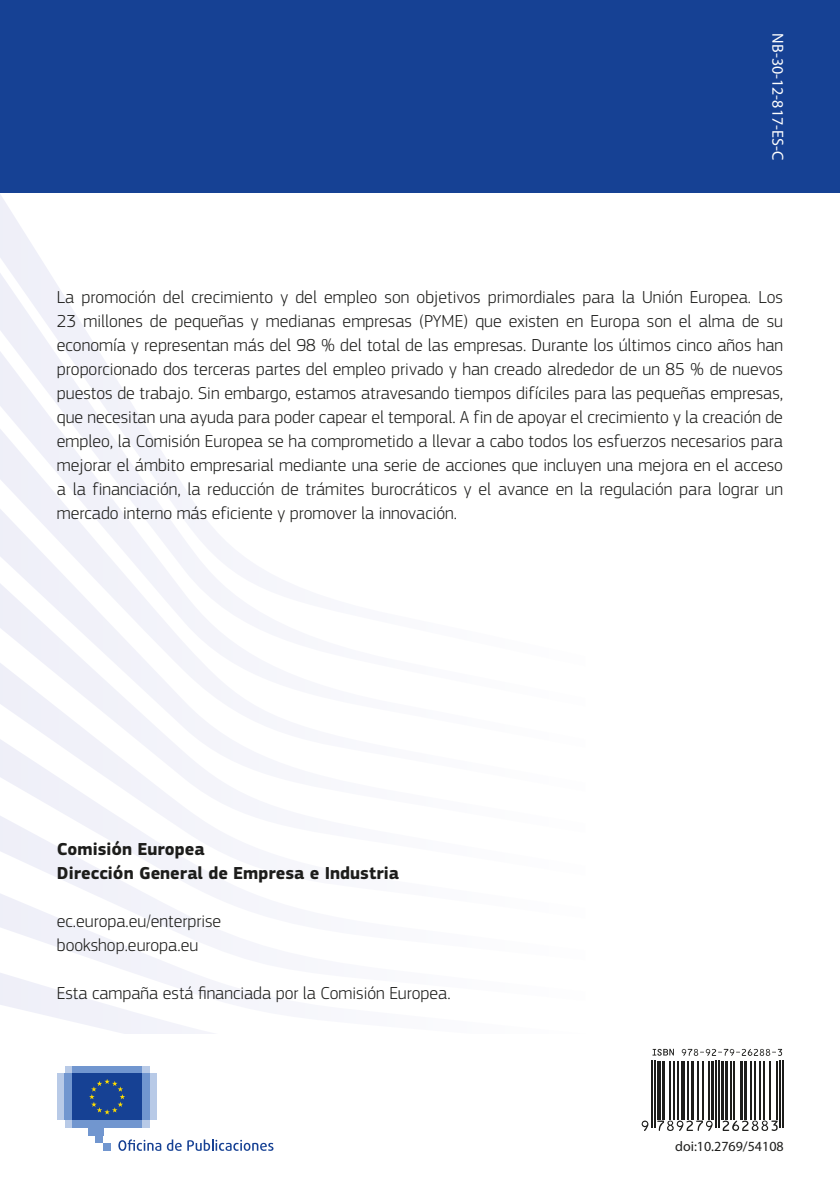
<style>
.page{position:relative;width:840px;height:1191px;background:#fff}
.page>*{position:absolute;margin:0;border:0;box-sizing:border-box;transform-origin:0 0}
.t1{font:300 18px/24px "EC Square Sans Pro";color:#1d1d1b;text-align:justify}
.t2{font:700 18px/24px "EC Square Sans Pro";color:#1d1d1b}
.t3{font:16px "Myriad Pro";color:#fff}
.t4{font:14px "Myriad Pro";color:#1d1d1b}
</style>
<div class="page">
<div style="left:0;top:0;width:839px;height:193px;background:#164194"></div>
<svg style="left:27px;top:792px;width:206px;height:8px;fill:#f4f5fa"></svg>
<svg style="left:0;top:800px;width:233px;height:81px"></svg>
<svg style="left:0;top:881px;width:233px;height:83px"></svg>
<svg style="left:0;top:964px;width:233px;height:69px"></svg>
<svg style="left:0;top:231px;width:75px;height:82px;fill:#f0f0f9"></svg>
<svg style="left:0;top:313px;width:126px;height:82px;fill:#f1f1f9"></svg>
<svg style="left:0;top:395px;width:233px;height:397px;fill:#f4f4fa"></svg>
<svg style="left:648px;top:1060px;width:133px;height:70px"></svg>
<hr style="left:651px;top:1060px;width:1px;height:68px;background:#1d1d1b">
<hr style="left:653px;top:1060px;width:2px;height:68px;background:#1d1d1b">
<svg style="left:656px;top:1060px;width:4px;height:59px"></svg>
<hr style="left:662px;top:1060px;width:2px;height:59px;background:#1d1d1b">
<hr style="left:669px;top:1060px;width:1px;height:59px;background:#1d1d1b">
<hr style="left:673px;top:1060px;width:1px;height:59px;background:#1d1d1b">
<hr style="left:677px;top:1060px;width:1px;height:59px;background:#1d1d1b">
<svg style="left:680px;top:1060px;width:4px;height:59px"></svg>
<hr style="left:687px;top:1060px;width:1px;height:59px;background:#1d1d1b">
<hr style="left:691px;top:1060px;width:2px;height:59px;background:#1d1d1b">
<hr style="left:697px;top:1060px;width:1px;height:59px;background:#1d1d1b">
<hr style="left:702px;top:1060px;width:1px;height:59px;background:#1d1d1b">
<hr style="left:708px;top:1060px;width:1px;height:59px;background:#1d1d1b">
<hr style="left:710px;top:1060px;width:3px;height:59px;background:#1d1d1b">
<hr style="left:715px;top:1060px;width:1px;height:68px;background:#1d1d1b">
<hr style="left:717px;top:1060px;width:1px;height:68px;background:#1d1d1b">
<hr style="left:720px;top:1060px;width:3px;height:59px;background:#1d1d1b">
<hr style="left:724px;top:1060px;width:3px;height:59px;background:#1d1d1b">
<hr style="left:730px;top:1060px;width:1px;height:59px;background:#1d1d1b">
<hr style="left:732px;top:1060px;width:2px;height:59px;background:#1d1d1b">
<hr style="left:739px;top:1060px;width:3px;height:59px;background:#1d1d1b">
<hr style="left:744px;top:1060px;width:2px;height:59px;background:#1d1d1b">
<hr style="left:749px;top:1060px;width:1px;height:59px;background:#1d1d1b">
<hr style="left:753px;top:1060px;width:1px;height:59px;background:#1d1d1b">
<hr style="left:759px;top:1060px;width:1px;height:59px;background:#1d1d1b">
<hr style="left:763px;top:1060px;width:1px;height:59px;background:#1d1d1b">
<hr style="left:769px;top:1060px;width:1px;height:59px;background:#1d1d1b">
<hr style="left:776px;top:1060px;width:1px;height:59px;background:#1d1d1b">
<hr style="left:778px;top:1060px;width:1px;height:68px;background:#1d1d1b">
<hr style="left:781px;top:1060px;width:1px;height:68px;background:#1d1d1b">
<svg style="left:641px;top:1120px;width:7px;height:11px"></svg>
<svg style="left:656px;top:1120px;width:56px;height:11px"></svg>
<svg style="left:722px;top:1120px;width:55px;height:11px"></svg>
<svg style="left:652px;top:1049px;width:21px;height:6px"></svg>
<svg style="left:681px;top:1049px;width:100px;height:6px"></svg>
<div style="left:65px;top:1119px;width:84px;height:8px;background:#b8cae7"></div>
<div style="left:65px;top:1065px;width:84px;height:8px;background:#b8cae7"></div>
<div style="left:72px;top:1065px;width:70px;height:8px;background:#7196cf"></div>
<div style="left:72px;top:1119px;width:70px;height:8px;background:#7196cf"></div>
<div style="left:142px;top:1073px;width:7px;height:46px;background:#7196cf"></div>
<div style="left:149px;top:1073px;width:8px;height:46px;background:#b8cae7"></div>
<div style="left:65px;top:1073px;width:7px;height:46px;background:#7196cf"></div>
<div style="left:57px;top:1073px;width:8px;height:46px;background:#b8cae7"></div>
<div style="left:88px;top:1119px;width:15px;height:16px;background:#7196cf"></div>
<div style="left:95px;top:1119px;width:8px;height:24px;background:#7196cf"></div>
<div style="left:103px;top:1143px;width:8px;height:7px;background:#7196cf"></div>
<div style="left:72px;top:1073px;width:70px;height:46px;background:#164194"></div>
<svg style="left:89px;top:1079px;width:36px;height:35px"></svg>
<svg style="left:118px;top:1139px;width:43px;height:11px"></svg>
<svg style="left:167px;top:1139px;width:14px;height:11px"></svg>
<svg style="left:187px;top:1139px;width:86px;height:11px"></svg>
<p class="t3" style="left:787px;top:33px;width:128px;rotate:90deg">NB-30-12-817-ES-C</p>
<p class="t1" style="left:57px;top:285px;width:727px">La promoción del crecimiento y del empleo son objetivos primordiales para la Unión Europea. Los 23 millones de pequeñas y medianas empresas (PYME) que existen en Europa son el alma de su economía y representan más del 98 % del total de las empresas. Durante los últimos cinco años han proporcionado dos terceras partes del empleo privado y han creado alrededor de un 85 % de nuevos puestos de trabajo. Sin embargo, estamos atravesando tiempos difíciles para las pequeñas empresas, que necesitan una ayuda para poder capear el temporal. A fin de apoyar el crecimiento y la creación de empleo, la Comisión Europea se ha comprometido a llevar a cabo todos los esfuerzos necesarios para mejorar el ámbito empresarial mediante una serie de acciones que incluyen una mejora en el acceso a la financiación, la reducción de trámites burocráticos y el avance en la regulación para lograr un mercado interno más eficiente y promover la innovación.</p>
<p class="t2" style="left:57px;top:838px;width:343px">ComisiÓn Europea<br>DirecciÓn General de Empresa e Industria</p>
<p class="t1" style="left:57px;top:909px;width:166px">ec.europa.eu/enterprise bookshop.europa.eu</p>
<p class="t1" style="left:57px;top:981px;width:395px">Esta campaña está financiada por la Comisión Europea.</p>
<p class="t4" style="left:674px;top:1137px;width:110px">doi:10.2769/54108</p>
</div>
